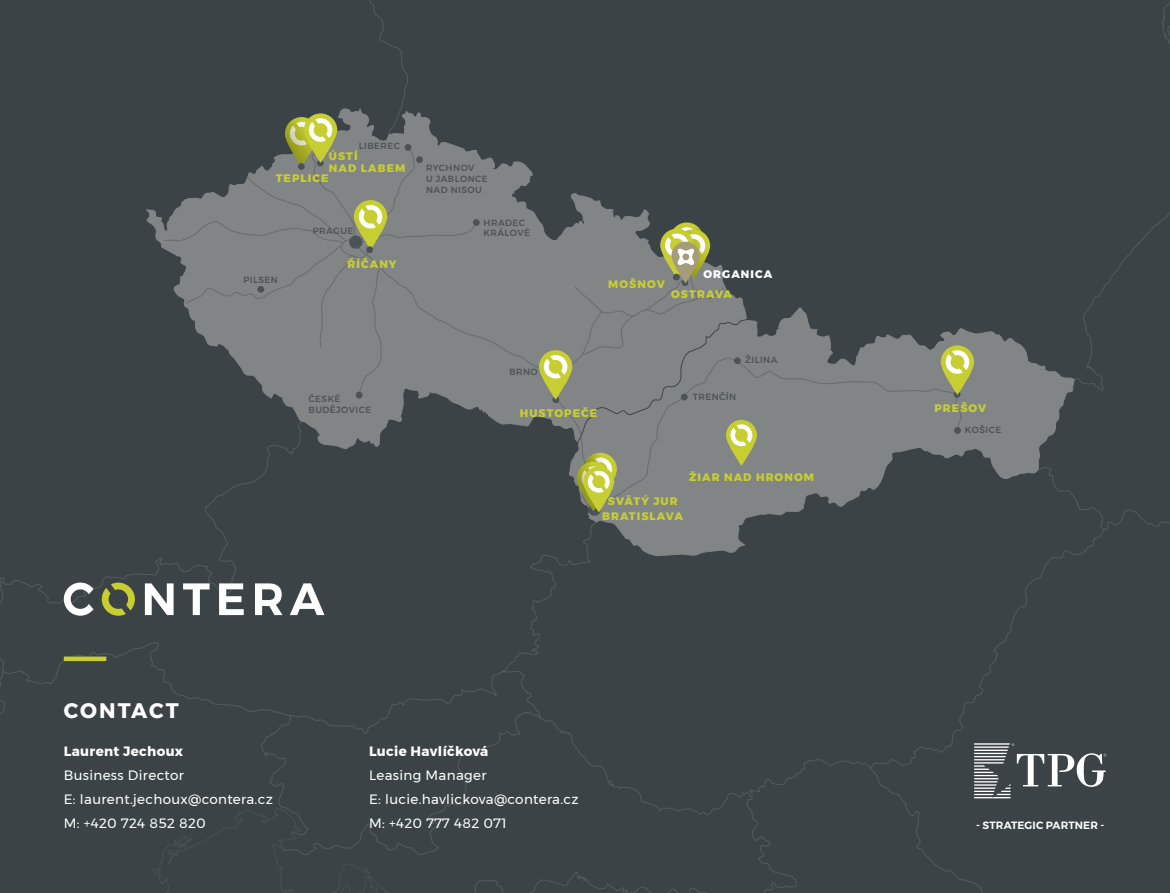
<style>
.page{position:relative;width:1170px;height:893px;background:#fff}
.page>*{position:absolute;margin:0;border:0;box-sizing:border-box;transform-origin:0 0}
.t1{font:700 21px "Montserrat";letter-spacing:.095em;color:#fff}
.t2{font:13.5px/24px "Montserrat";letter-spacing:.025em;color:#fff}
.t3{font:700 13.5px "Montserrat";letter-spacing:.025em;color:#fff}
.t4{font:800 10.8px/11.6px "Montserrat";letter-spacing:.1em;color:#c7ce31}
.t5{font:800 10.8px "Montserrat";letter-spacing:.1em;color:#fff}
.t6{font:600 10.5px "Montserrat";letter-spacing:.01em;color:#fff}
.t7{font:500 9px/10.2px "Montserrat";letter-spacing:.05em;color:#4c5356}
</style>
<div class="page">
<div style="left:813px;top:391px;width:356px;height:502px;background:#3b4346"></div>
<div style="left:870px;top:486px;width:299px;height:407px;background:#3b4346"></div>
<div style="left:408px;top:0;width:761px;height:391px;background:#3b4346"></div>
<div style="left:0;top:734px;width:273px;height:159px;background:#3b4346"></div>
<div style="left:597px;top:447px;width:507px;height:368px;background:#3b4346"></div>
<div style="left:0;top:0;width:408px;height:388px;background:#3b4346"></div>
<div style="left:273px;top:711px;width:524px;height:182px;background:#3b4346"></div>
<div style="left:469px;top:872px;width:346px;height:21px;background:#3b4346"></div>
<div style="left:1129px;top:0;width:40px;height:82px;background:#3b4346"></div>
<div style="left:0;top:388px;width:597px;height:346px;background:#3b4346"></div>
<svg style="left:144px;top:107px;width:603px;height:343px;background:#484f51"></svg>
<svg style="left:568px;top:307px;width:507px;height:250px;background:#545b5d"></svg>
<svg style="left:475px;top:143px;width:223px;height:229px;background:#63686a"></svg>
<svg style="left:547px;top:358px;width:414px;height:153px;background:#747879"></svg>
<div style="left:473px;top:219px;width:6px;height:7px;background:#4c5356;border-radius:50%"></div>
<div style="left:552px;top:396px;width:7px;height:7px;background:#4c5356;border-radius:50%"></div>
<div style="left:953px;top:391px;width:7px;height:7px;background:#4c5356;border-radius:50%"></div>
<div style="left:588px;top:504px;width:12px;height:12px;background:#4c5356;border:4px solid #4c5356;border-radius:50%"></div>
<div style="left:954px;top:427px;width:6px;height:7px;background:#4c5356;border-radius:50%"></div>
<svg style="left:539px;top:350px;width:33px;height:50px"></svg>
<svg style="left:544px;top:355px;width:23px;height:24px"></svg>
<svg style="left:940px;top:345px;width:34px;height:50px"></svg>
<svg style="left:945px;top:350px;width:24px;height:24px"></svg>
<svg style="left:583px;top:453px;width:34px;height:49px"></svg>
<svg style="left:670px;top:222px;width:33px;height:50px"></svg>
<svg style="left:576px;top:462px;width:34px;height:49px"></svg>
<svg style="left:583px;top:466px;width:31px;height:46px"></svg>
<svg style="left:581px;top:457px;width:31px;height:36px"></svg>
<svg style="left:726px;top:420px;width:31px;height:46px"></svg>
<svg style="left:304px;top:113px;width:33px;height:50px"></svg>
<svg style="left:163px;top:118px;width:312px;height:280px;background:#757977"></svg>
<div style="left:416px;top:156px;width:7px;height:7px;background:#4c5356;border-radius:50%"></div>
<div style="left:366px;top:246px;width:7px;height:7px;background:#4c5356;border-radius:50%"></div>
<div style="left:298px;top:163px;width:7px;height:7px;background:#4c5356;border-radius:50%"></div>
<svg style="left:574px;top:227px;width:178px;height:219px;background:#7f837e"></svg>
<hr style="left:973px;top:743px;width:36px;height:2px;background:#fff">
<hr style="left:973px;top:746px;width:35px;height:2px;background:#fff">
<hr style="left:973px;top:750px;width:34px;height:1px;background:#fff">
<hr style="left:973px;top:753px;width:33px;height:1px;background:#fff">
<hr style="left:973px;top:756px;width:32px;height:1px;background:#fff">
<hr style="left:973px;top:759px;width:31px;height:1px;background:#fff">
<svg style="left:973px;top:762px;width:37px;height:36px"></svg>
<svg style="left:1016px;top:753px;width:90px;height:34px"></svg>
<hr style="left:64px;top:657px;width:42px;height:4px;background:#c7ce31">
<svg style="left:64px;top:583px;width:29px;height:33px"></svg>
<svg style="left:145px;top:583px;width:28px;height:32px"></svg>
<svg style="left:183px;top:583px;width:26px;height:32px"></svg>
<svg style="left:219px;top:583px;width:25px;height:32px"></svg>
<svg style="left:255px;top:583px;width:27px;height:32px"></svg>
<svg style="left:290px;top:583px;width:34px;height:32px"></svg>
<svg style="left:102px;top:583px;width:33px;height:33px"></svg>
<p class="t7" style="left:359px;top:141px;width:43px">LIBEREC</p>
<p class="t4" style="left:329px;top:151px;width:78px">ÚSTÍ<br>NAD LABEM</p>
<p class="t4" style="left:276px;top:173px;width:54px">TEPLICE</p>
<p class="t7" style="left:313px;top:226px;width:42px">PRAGUE</p>
<p class="t7" style="left:243px;top:274px;width:36px">PILSEN</p>
<p class="t4" style="left:347px;top:259px;width:50px">ŘÍČANY</p>
<p class="t7" style="left:426px;top:162px;width:63px;line-height:10.8px">RYCHNOV<br>U JABLONCE<br>NAD NISOU</p>
<p class="t7" style="left:483px;top:218px;width:48px">HRADEC<br>KRÁLOVÉ</p>
<p class="t5" style="left:703px;top:266px;width:70px">ORGANICA</p>
<p class="t4" style="left:608px;top:279px;width:58px">MOŠNOV</p>
<p class="t4" style="left:671px;top:288px;width:62px">OSTRAVA</p>
<p class="t7" style="left:308px;top:394px;width:64px">ČESKÉ<br>BUDĚJOVICE</p>
<p class="t7" style="left:509px;top:367px;width:30px">BRNO</p>
<p class="t4" style="left:520px;top:407px;width:79px">HUSTOPEČE</p>
<p class="t7" style="left:745px;top:355px;width:34px">ŽILINA</p>
<p class="t7" style="left:692px;top:391px;width:45px">TRENČÍN</p>
<p class="t4" style="left:607px;top:495px;width:71px">SVÄTÝ JUR</p>
<p class="t4" style="left:689px;top:471px;width:127px">ŽIAR NAD HRONOM</p>
<p class="t4" style="left:602px;top:511px;width:82px">BRATISLAVA</p>
<h1 class="t1" style="left:64px;top:693px;width:116px">CONTACT</h1>
<p class="t3" style="left:64px;top:741px;width:121px">Laurent Jechoux</p>
<p class="t2" style="left:64px;top:763px;width:210px">Business Director<br>E: laurent.jechoux@contera.cz<br>M: +420 724 852 820</p>
<p class="t3" style="left:369px;top:741px;width:121px">Lucie Havlíčková</p>
<p class="t2" style="left:369px;top:763px;width:211px">Leasing Manager<br>E: lucie.havlickova@contera.cz<br>M: +420 777 482 071</p>
<p class="t4" style="left:934px;top:402px;width:53px">PREŠOV</p>
<p class="t7" style="left:964px;top:425px;width:38px">KOŠICE</p>
<p class="t6" style="left:976px;top:817px;width:130px">- STRATEGIC PARTNER -</p>
</div>
